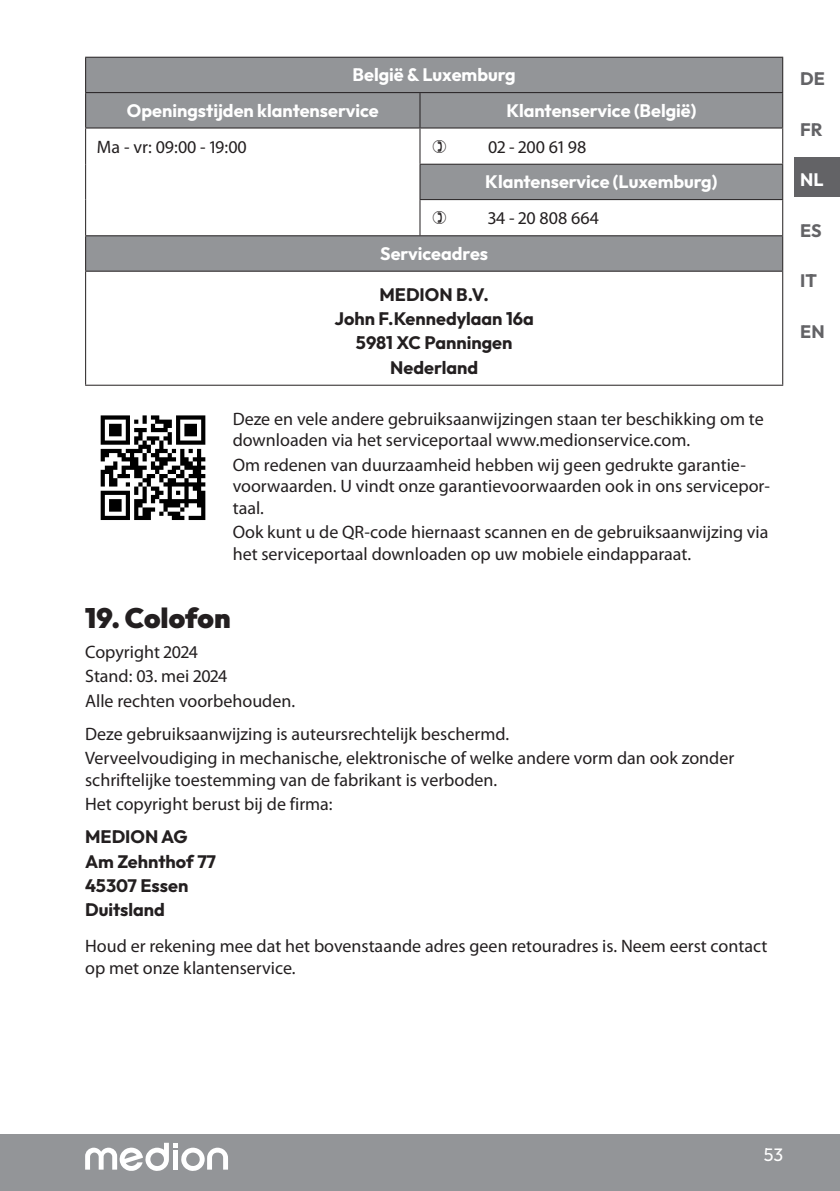
<style>
.page{position:relative;width:840px;height:1191px;background:#fff}
.page>*{position:absolute;margin:0;border:0;box-sizing:border-box;transform-origin:0 0}
.t1{font:900 28px "Outfit";color:#231f20}
.t2{font:18px/21.6px "Myriad Pro";color:#231f20}
.t3{font:700 18px/35.4px "Outfit";color:#fff}
.t4{font:700 18px/24.4px "Outfit";color:#231f20;text-align:center}
.t5{font:700 18px "Outfit";color:#636366}
.t6{font:18px "Outfit";color:#fff}
</style>
<div class="page">
<div style="left:0;top:1134px;width:839px;height:57px;background:#939598"></div>
<svg style="left:85px;top:1142px;width:143px;height:29px"></svg>
<div style="left:794px;top:158px;width:45px;height:39px;background:#636366"></div>
<svg style="left:86px;top:58px;width:695px;height:213px;fill:#939598"></svg>
<hr style="left:85px;top:128px;width:1px;height:36px;background:#231f20">
<hr style="left:85px;top:164px;width:1px;height:36px;background:#231f20">
<hr style="left:85px;top:200px;width:1px;height:35px;background:#231f20">
<hr style="left:419px;top:128px;width:1px;height:36px;background:#231f20">
<hr style="left:781px;top:128px;width:1px;height:36px;background:#231f20">
<hr style="left:419px;top:200px;width:1px;height:35px;background:#231f20">
<hr style="left:781px;top:200px;width:1px;height:35px;background:#231f20">
<hr style="left:85px;top:272px;width:1px;height:113px;background:#231f20">
<hr style="left:85px;top:385px;width:697px;height:1px;background:#231f20">
<hr style="left:781px;top:272px;width:1px;height:113px;background:#231f20">
<hr style="left:85px;top:57px;width:335px;height:1px;background:#231f20">
<hr style="left:85px;top:58px;width:1px;height:34px;background:#231f20">
<hr style="left:420px;top:57px;width:362px;height:1px;background:#231f20">
<hr style="left:781px;top:58px;width:1px;height:34px;background:#231f20">
<hr style="left:85px;top:92px;width:335px;height:1px;background:#231f20">
<hr style="left:85px;top:93px;width:1px;height:34px;background:#231f20">
<hr style="left:85px;top:127px;width:335px;height:1px;background:#231f20">
<hr style="left:420px;top:92px;width:362px;height:1px;background:#231f20">
<hr style="left:419px;top:93px;width:1px;height:34px;background:#231f20">
<hr style="left:781px;top:93px;width:1px;height:34px;background:#231f20">
<hr style="left:420px;top:127px;width:362px;height:1px;background:#231f20">
<hr style="left:419px;top:164px;width:363px;height:1px;background:#231f20">
<hr style="left:419px;top:165px;width:1px;height:34px;background:#231f20">
<hr style="left:781px;top:165px;width:1px;height:34px;background:#231f20">
<hr style="left:419px;top:199px;width:363px;height:1px;background:#231f20">
<hr style="left:85px;top:235px;width:335px;height:1px;background:#231f20">
<hr style="left:85px;top:236px;width:1px;height:35px;background:#231f20">
<hr style="left:85px;top:271px;width:697px;height:1px;background:#231f20">
<hr style="left:420px;top:235px;width:362px;height:1px;background:#231f20">
<hr style="left:781px;top:236px;width:1px;height:35px;background:#231f20">
<svg style="left:101px;top:415px;width:104px;height:105px"></svg>
<svg style="left:432px;top:140px;width:13px;height:13px"></svg>
<svg style="left:432px;top:211px;width:13px;height:13px"></svg>
<p class="t3" style="left:127px;top:57px;width:390px;text-indent:225px">België &amp; Luxemburg<br>Openingstijden klantenservice</p>
<p class="t3" style="left:506px;top:92px;width:191px">Klantenservice (België)</p>
<p class="t2" style="left:97px;top:137px;width:151px">Ma - vr: 09:00 - 19:00</p>
<p class="t2" style="left:488px;top:137px;width:100px">02 - 200 61 98</p>
<p class="t3" style="left:485px;top:164px;width:233px">Klantenservice (Luxemburg)</p>
<p class="t2" style="left:488px;top:209px;width:112px">34 - 20 808 664</p>
<p class="t3" style="left:380px;top:235px;width:109px">Serviceadres</p>
<p class="t4" style="left:334px;top:282px;width:201px">MEDION B.V.<br>John F.Kennedylaan 16a<br>5981 XC Panningen<br>Nederland</p>
<p class="t2" style="left:232px;top:409px;width:532px">Deze en vele andere gebruiksaanwijzingen staan ter beschikking om te downloaden via het serviceportaal www.medionservice.com.</p>
<p class="t2" style="left:232px;top:455px;width:538px">Om redenen van duurzaamheid hebben wij geen gedrukte garantie&shy;voorwaarden. U vindt onze garantievoorwaarden ook in ons servicepor&shy;taal.</p>
<p class="t2" style="left:232px;top:523px;width:537px">Ook kunt u de QR-code hiernaast scannen en de gebruiksaanwijzing via het serviceportaal downloaden op uw mobiele eindapparaat.</p>
<h1 class="t1" style="left:85px;top:599px;width:147px">19. Colofon</h1>
<p class="t2" style="left:85px;top:641px;width:211px;line-height:24.4px">Copyright 2024<br>Stand: 03. mei 2024<br>Alle rechten voorbehouden.</p>
<p class="t2" style="left:85px;top:723px;width:650px;line-height:24.4px">Deze gebruiksaanwijzing is auteursrechtelijk beschermd.<br>Verveelvoudiging in mechanische, elektronische of welke andere vorm dan ook zonder</p>
<p class="t2" style="left:85px;top:769px;width:413px;line-height:24.4px">schriftelijke toestemming van de fabrikant is verboden.<br>Het copyright berust bij de firma:</p>
<p class="t4" style="left:85px;top:824px;width:132px;text-align:left">MEDION AG<br>Am Zehnthof 77<br>45307 Essen<br>Duitsland</p>
<p class="t2" style="left:85px;top:936px;width:683px">Houd er rekening mee dat het bovenstaande adres geen retouradres is. Neem eerst contact op met onze klantenservice.</p>
<p class="t5" style="left:799px;top:67px;width:26px">DE</p>
<p class="t5" style="left:799px;top:118px;width:24px">FR</p>
<p class="t3" style="left:799px;top:162px;width:25px">NL</p>
<p class="t5" style="left:799px;top:219px;width:23px">ES</p>
<p class="t5" style="left:799px;top:269px;width:18px">IT</p>
<p class="t5" style="left:799px;top:320px;width:26px">EN</p>
<p class="t6" style="left:763px;top:1143px;width:21px">53</p>
</div>
